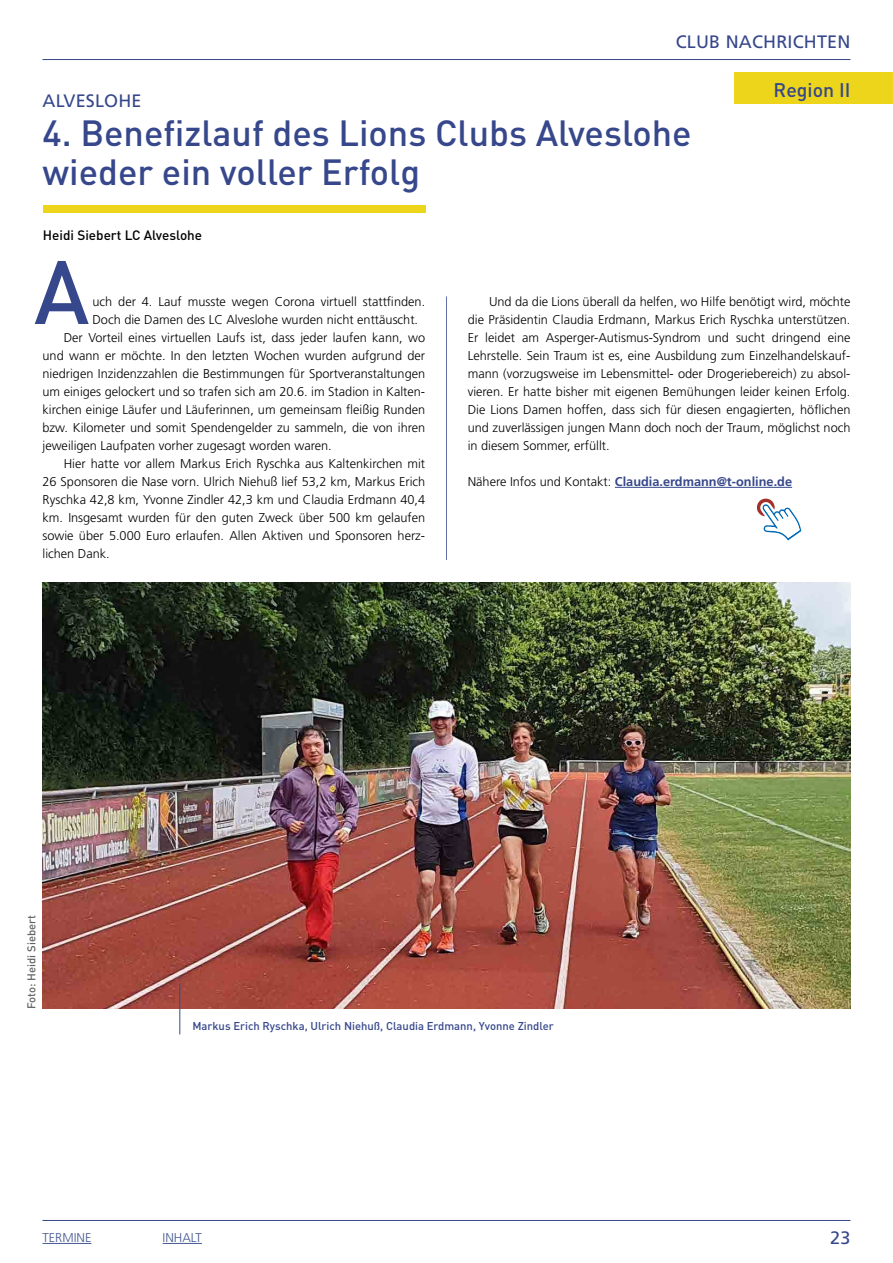
<style>
.page{position:relative;width:893px;height:1263px;background:#fff}
.page>*{position:absolute;margin:0;border:0;box-sizing:border-box;transform-origin:0 0}
.t1{font:500 88.5px "DIN";color:#36478b}
.t2{font:500 36px "DIN";color:#36478b}
.t3{font:500 19.5px "DIN";color:#36478b}
.t4{font:18px "Frutiger";letter-spacing:.01em;color:#36478b}
.Subline{font:500 13.5px "DIN";color:#000}
.Copy{font:300 12.75px/18px "Frutiger";color:#000;text-align:justify}
.Copy_ohne_Einzug{font:300 12.75px/18px "Frutiger";color:#000}
.Copy_ohne_Einzug-2{font:700 12.75px "Frutiger";color:#36478b}
.Copy-2{font:300 12.75px "Frutiger";color:#465792}
.BU{font:500 11.25px "DIN";color:#36478b}
.BU-2{font:500 11.25px "DIN";color:#636363}
.s1{font-weight:300;color:#000}
</style>
<div class="page">
<hr style="left:43px;top:59px;width:807px;height:1px;background:#36478b">
<hr style="left:43px;top:1220px;width:807px;height:1px;background:#36478b">
<hr style="left:163px;top:1243px;width:39px;height:1px;background:#465792">
<hr style="left:43px;top:1243px;width:48px;height:1px;background:#465792">
<div style="left:734px;top:72px;width:159px;height:32px;background:#edd51c"></div>
<svg style="left:757px;top:498px;width:44px;height:42px"></svg>
<div style="left:43px;top:205px;width:383px;height:8px;background:#edd51c"></div>
<hr style="left:615px;top:487px;width:177px;height:1px;background:#36478b">
<hr style="left:446px;top:296px;width:1px;height:264px;background:#6771a9">
<img style="left:43px;top:583px;width:807px;height:426px">
<hr style="left:179px;top:983px;width:1px;height:51px;background:#36478b">
<h3 class="t4" style="left:676px;top:31px;width:176px">CLUB NACHRICHTEN</h3>
<h1 class="t4" style="left:43px;top:90px;width:101px">ALVESLOHE</h1>
<h1 class="t2" style="left:43px;top:110px;width:651px">4. Benefizlauf des Lions Clubs Alveslohe</h1>
<h1 class="t2" style="left:43px;top:149px;width:379px">wieder ein voller Erfolg</h1>
<p class="Subline" style="left:43px;top:226px;width:161px">Heidi Siebert LC Alveslohe</p>
<h1 class="t3" style="left:774px;top:77px;width:78px">Region II</h1>
<h1 class="t1" style="left:34px;top:235px;width:57px">A</h1>
<p class="Copy_ohne_Einzug" style="left:92px;top:293px;width:334px">uch der 4. Lauf musste wegen Corona virtuell stattfinden.<br>Doch die Damen des LC Alveslohe wurden nicht enttäuscht.</p>
<p class="Copy" style="left:43px;top:329px;width:384px;text-indent:21px">Der Vorteil eines virtuellen Laufs ist, dass jeder laufen kann, wo und wann er möchte. In den letzten Wochen wurden aufgrund der niedrigen Inzidenzzahlen die Bestimmungen für Sportveranstaltungen um einiges gelockert und so trafen sich am 20.6. im Stadion in Kalten&shy;kirchen einige Läufer und Läuferinnen, um gemeinsam fleißig Runden bzw. Kilometer und somit Spendengelder zu sammeln, die von ihren jeweiligen Laufpaten vorher zugesagt worden waren.</p>
<p class="Copy" style="left:43px;top:455px;width:384px;text-indent:21px">Hier hatte vor allem Markus Erich Ryschka aus Kaltenkirchen mit 26 Sponsoren die Nase vorn. Ulrich Niehuß lief 53,2 km, Markus Erich Ryschka 42,8 km, Yvonne Zindler 42,3 km und Claudia Erdmann 40,4 km. Insgesamt wurden für den guten Zweck über 500 km gelaufen sowie über 5.000 Euro erlaufen. Allen Aktiven und Sponsoren herz&shy;lichen Dank.</p>
<p class="Copy" style="left:468px;top:293px;width:384px;text-indent:21px">Und da die Lions überall da helfen, wo Hilfe benötigt wird, möchte die Präsidentin Claudia Erdmann, Markus Erich Ryschka unterstützen.<br>Er leidet am Asperger-Autismus-Syndrom und sucht dringend eine Lehrstelle. Sein Traum ist es, eine Ausbildung zum Einzelhandelskauf&shy;mann (vorzugsweise im Lebensmittel- oder Drogeriebereich) zu absol&shy;vieren. Er hatte bisher mit eigenen Bemühungen leider keinen Erfolg.<br>Die Lions Damen hoffen, dass sich für diesen engagierten, höflichen und zuverlässigen jungen Mann doch noch der Traum, möglichst noch in diesem Sommer, erfüllt.</p>
<p class="Copy_ohne_Einzug-2" style="left:468px;top:474px;width:326px"><span class="s1">Nähere Infos und Kontakt:</span> Claudia.erdmann@t-online.de</p>
<p class="BU-2" style="left:24px;top:1009px;width:95px;rotate:-90deg">Foto: Heidi Siebert</p>
<p class="BU" style="left:192px;top:1018px;width:363px">Markus Erich Ryschka, Ulrich Niehuß, Claudia Erdmann, Yvonne Zindler</p>
<p class="Copy-2" style="left:43px;top:1230px;width:50px">TERMINE</p>
<p class="Copy-2" style="left:163px;top:1230px;width:41px">INHALT</p>
<h3 class="t4" style="left:830px;top:1227px;width:22px">23</h3>
</div>
